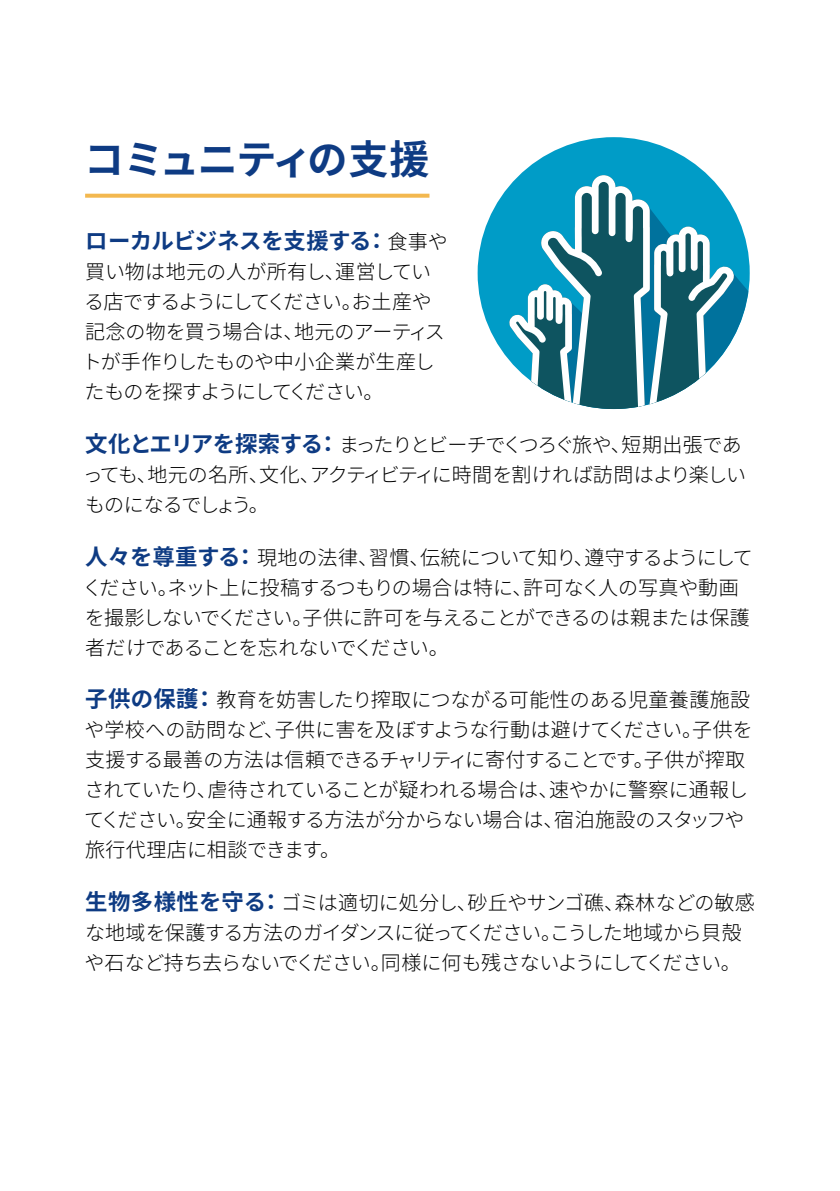
<style>
.page{position:relative;width:840px;height:1191px;background:#fff}
.page>*{position:absolute;margin:0;border:0;box-sizing:border-box;transform-origin:0 0}
.t1{font:700 40px "Noto Sans JP";letter-spacing:-.04em;color:#0e3b83}
.t2{font:700 22.4px "Noto Sans JP";letter-spacing:-.02em;color:#0e3b83}
.t3{font:300 20px/30px "Noto Sans JP";letter-spacing:-.025em;color:#000}
.t4{font:300 20px/30px "Noto Sans JP";letter-spacing:-.005em;color:#000}
.t5{font:300 20px/30px "Noto Sans JP";letter-spacing:-.05em;color:#000}
.s1{font-weight:300;font-size:20px;color:#000}
.s2{font-weight:700;font-size:22.4px;color:#0e3b83}
</style>
<div class="page">
<svg style="left:85px;top:194px;width:344px;height:4px"></svg>
<div style="left:477px;top:137px;width:272px;height:272px;background:#009cc7;border-radius:50%"></div>
<svg style="left:734px;top:210px;width:14px;height:127px"></svg>
<svg style="left:509px;top:175px;width:225px;height:234px"></svg>
<h1 class="t1" style="left:84px;top:137px;width:347px">コミュニティの支援</h1>
<p class="t2" style="left:85px;top:228px;width:364px">ローカルビジネスを支援する： <span class="s1">食事や</span></p>
<p class="t3" style="left:82px;top:257px;width:364px">買い物は地元の人が所有し、運営している店でするようにしてください。お土産や記念の物を買う場合は、地元のアーティストが手作りしたものや中小企業が生産したものを探すようにしてください。</p>
<p class="t5" style="left:83px;top:430px;width:664px"><span class="s2">文化とエリアを探索する：</span> まったりとビーチでくつろぐ旅や、短期出張であっても、地元の名所、文化、アクティビティに時間を割ければ訪問はより楽しいものになるでしょう。</p>
<p class="t3" style="left:82px;top:543px;width:671px"><span class="s2">人々を尊重する：</span> 現地の法律、習慣、伝統について知り、遵守するようにしてください。ネット上に投稿するつもりの場合は特に、許可なく人の写真や動画を撮影しないでください。子供に許可を与えることができるのは親または保護者だけであることを忘れないでください。</p>
<p class="t4" style="left:84px;top:685px;width:669px"><span class="s2">子供の保護：</span> 教育を妨害したり搾取につながる可能性のある児童養護施設や学校への訪問など、子供に害を及ぼすような行動は避けてください。子供を支援する最善の方法は信頼できるチャリティに寄付することです。子供が搾取されていたり、虐待されていることが疑われる場合は、速やかに警察に通報してください。安全に通報する方法が分からない場合は、宿泊施設のスタッフや旅行代理店に相談できます。</p>
<p class="t3" style="left:84px;top:888px;width:671px"><span class="s2">生物多様性を守る：</span> ゴミは適切に処分し、砂丘やサンゴ礁、森林などの敏感な地域を保護する方法のガイダンスに従ってください。こうした地域から貝殻や石など持ち去らないでください。同様に何も残さないようにしてください。</p>
</div>
